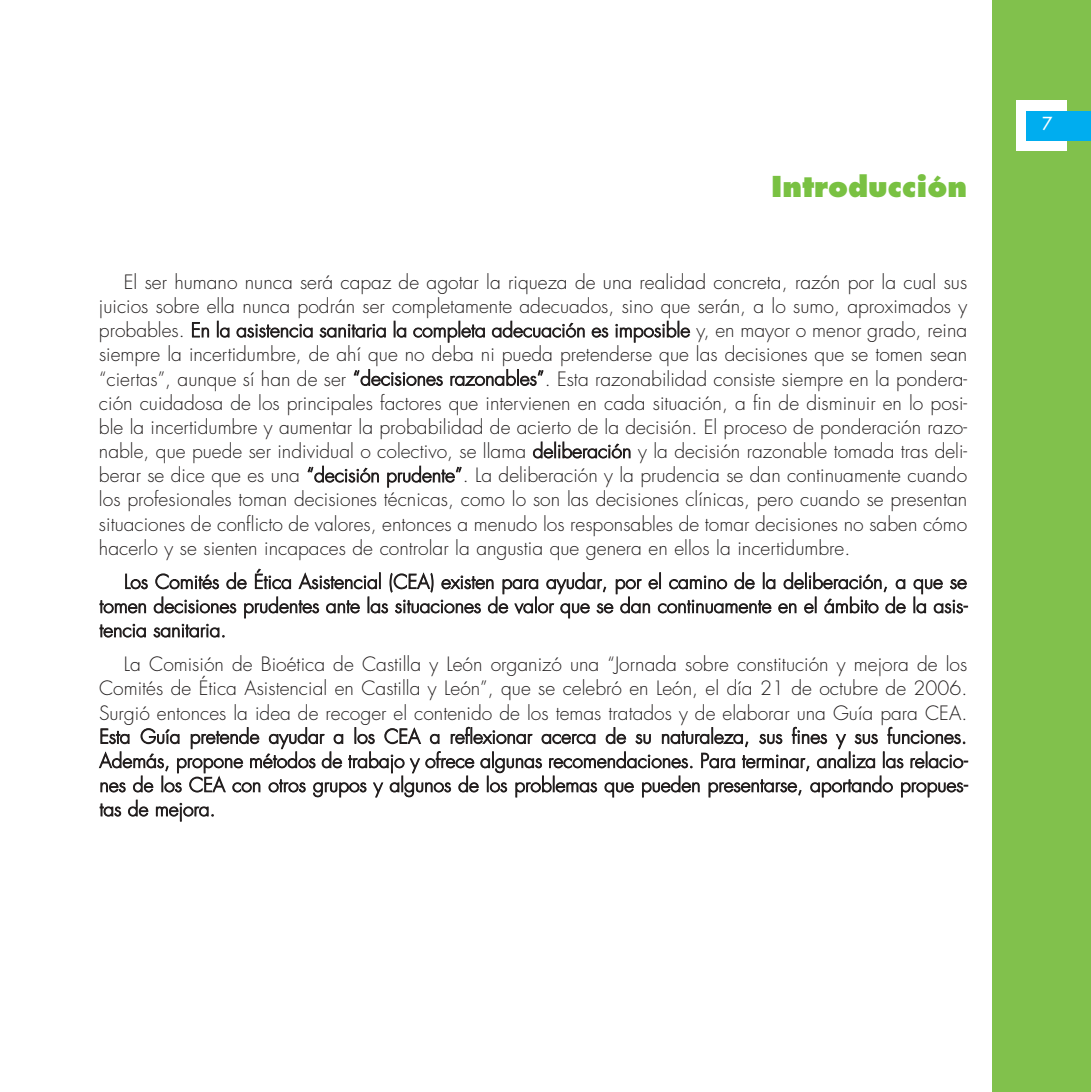
<style>
.page{position:relative;width:1091px;height:1092px;background:#fff}
.page>*{position:absolute;margin:0;border:0;box-sizing:border-box;transform-origin:0 0}
.t1{font:800 28px "Futura";color:#79c142}
.t2{font:300 19.25px/24.2px "Futura";color:#231f1f;text-align:justify}
.t3{font:17.5px "Futura";color:#fff}
</style>
<div class="page">
<div style="left:992px;top:0;width:99px;height:1091px;background:#81c14c"></div>
<div style="left:1016px;top:100px;width:51px;height:51px;background:#fff"></div>
<div style="left:1027px;top:111px;width:64px;height:29px;background:#00adef"></div>
<h1 class="t1" style="left:771px;top:175px;width:198px">Introducción</h1>
<p class="t2" style="left:99px;top:271px;width:870px;text-indent:25px">El ser humano nunca será capaz de agotar la riqueza de una realidad concreta, razón por la cual sus juicios sobre ella nunca podrán ser completamente adecuados, sino que serán, a lo sumo, aproximados y probables. En la asistencia sanitaria la completa adecuación es imposible y, en mayor o menor grado, reina siempre la incertidumbre, de ahí que no deba ni pueda pretenderse que las decisiones que se tomen sean “ciertas”, aunque sí han de ser “decisiones razonables”. Esta razonabilidad consiste siempre en la pondera&shy;ción cuidadosa de los principales factores que intervienen en cada situación, a fin de disminuir en lo posi&shy;ble la incertidumbre y aumentar la probabilidad de acierto de la decisión. El proceso de ponderación razo&shy;nable, que puede ser individual o colectivo, se llama deliberación y la decisión razonable tomada tras deli&shy;berar se dice que es una “decisión prudente”. La deliberación y la prudencia se dan continuamente cuando los profesionales toman decisiones técnicas, como lo son las decisiones clínicas, pero cuando se presentan situaciones de conflicto de valores, entonces a menudo los responsables de tomar decisiones no saben cómo hacerlo y se sienten incapaces de controlar la angustia que genera en ellos la incertidumbre.</p>
<p class="t2" style="left:99px;top:571px;width:870px;text-indent:25px">Los Comités de Ética Asistencial (CEA) existen para ayudar, por el camino de la deliberación, a que se tomen decisiones prudentes ante las situaciones de valor que se dan continuamente en el ámbito de la asis&shy;tencia sanitaria.</p>
<p class="t2" style="left:99px;top:654px;width:870px;text-indent:25px">La Comisión de Bioética de Castilla y León organizó una “Jornada sobre constitución y mejora de los Comités de Ética Asistencial en Castilla y León”, que se celebró en León, el día 21 de octubre de 2006.<br>Surgió entonces la idea de recoger el contenido de los temas tratados y de elaborar una Guía para CEA.<br>Esta Guía pretende ayudar a los CEA a reflexionar acerca de su naturaleza, sus fines y sus funciones.<br>Además, propone métodos de trabajo y ofrece algunas recomendaciones. Para terminar, analiza las relacio&shy;nes de los CEA con otros grupos y algunos de los problemas que pueden presentarse, aportando propues&shy;tas de mejora.</p>
<p class="t3" style="left:1042px;top:115px;width:12px">7</p>
</div>
